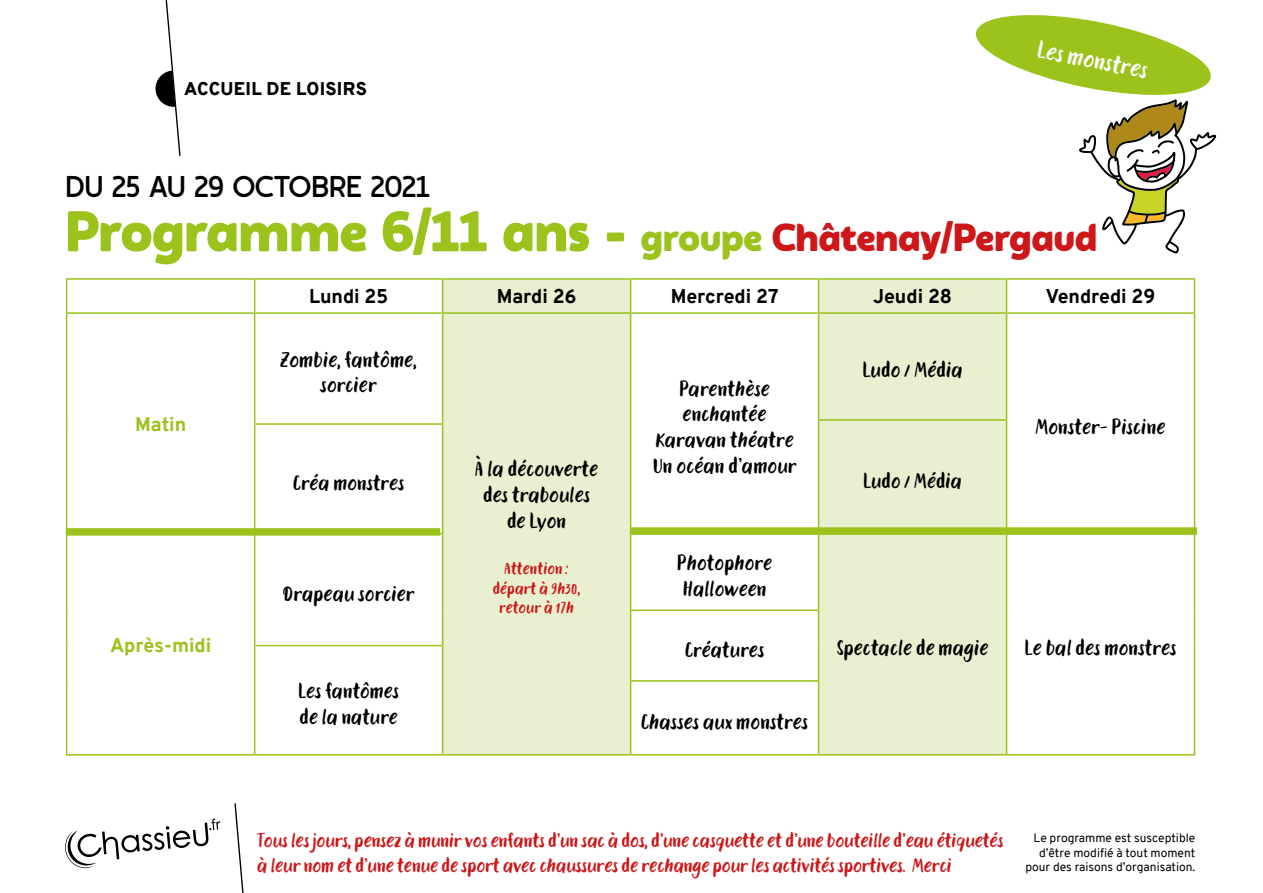
<style>
.page{position:relative;width:1263px;height:893px;background:#fff}
.page>*{position:absolute;margin:0;border:0;box-sizing:border-box;transform-origin:0 0}
.t1{font:900 57px "Auro";letter-spacing:-.005em;color:#9bc31c}
.t2{font:500 30px "Auro";color:#000}
.t3{font:24px "TT Rabbits Dummy";color:#fff}
.t4{font:21.3px/26px "TT Rabbits Dummy";color:#000;text-align:center}
.t5{font:21px/25.5px "TT Rabbits Dummy";color:#000}
.t6{font:19.5px/25.5px "TT Rabbits Dummy";letter-spacing:-.01em;color:#cd1719}
.t7{font:800 19.5px "Overpass";color:#000}
.t8{font:800 19.5px "Overpass";color:#9bc31c}
.t9{font:900 18px "Overpass";letter-spacing:.01em;color:#000}
.t10{font:16.5px/19.8px "TT Rabbits Dummy";color:#cd1719;text-align:center}
.t11{font:12px/14.4px "Overpass";color:#000;text-align:right}
.s1{font-size:39px}
.s2{font-size:39px;color:#cd1719}
</style>
<div class="page">
<svg style="left:155px;top:0;width:26px;height:156px"></svg>
<svg style="left:65px;top:819px;width:156px;height:49px"></svg>
<svg style="left:234px;top:803px;width:10px;height:90px"></svg>
<svg style="left:443px;top:280px;width:563px;height:474px;fill:#e9f0d0"></svg>
<svg style="left:1007px;top:314px;width:187px;height:440px"></svg>
<hr style="left:66px;top:278px;width:189px;height:2px;background:#9bc31c">
<hr style="left:66px;top:280px;width:1px;height:32px;background:#9bc31c">
<hr style="left:255px;top:278px;width:188px;height:2px;background:#9bc31c">
<hr style="left:254px;top:280px;width:1px;height:32px;background:#9bc31c">
<hr style="left:443px;top:278px;width:188px;height:2px;background:#9bc31c">
<hr style="left:442px;top:280px;width:1px;height:32px;background:#9bc31c">
<hr style="left:631px;top:278px;width:188px;height:2px;background:#9bc31c">
<hr style="left:630px;top:280px;width:1px;height:32px;background:#9bc31c">
<hr style="left:819px;top:278px;width:187px;height:2px;background:#9bc31c">
<hr style="left:818px;top:280px;width:1px;height:32px;background:#9bc31c">
<hr style="left:1006px;top:278px;width:189px;height:2px;background:#9bc31c">
<hr style="left:1006px;top:280px;width:1px;height:32px;background:#9bc31c">
<hr style="left:1194px;top:280px;width:1px;height:32px;background:#9bc31c">
<hr style="left:66px;top:312px;width:189px;height:2px;background:#9bc31c">
<hr style="left:66px;top:314px;width:1px;height:106px;background:#9bc31c">
<hr style="left:255px;top:312px;width:188px;height:2px;background:#9bc31c">
<hr style="left:254px;top:314px;width:1px;height:106px;background:#9bc31c">
<hr style="left:443px;top:312px;width:188px;height:2px;background:#9bc31c">
<hr style="left:442px;top:314px;width:1px;height:106px;background:#9bc31c">
<hr style="left:631px;top:312px;width:188px;height:2px;background:#9bc31c">
<hr style="left:630px;top:314px;width:1px;height:106px;background:#9bc31c">
<hr style="left:819px;top:312px;width:187px;height:2px;background:#9bc31c">
<hr style="left:818px;top:314px;width:1px;height:105px;background:#9bc31c">
<hr style="left:1006px;top:312px;width:189px;height:2px;background:#9bc31c">
<hr style="left:1006px;top:314px;width:1px;height:105px;background:#9bc31c">
<hr style="left:1194px;top:314px;width:1px;height:106px;background:#9bc31c">
<hr style="left:818px;top:419px;width:189px;height:2px;background:#9bc31c">
<hr style="left:66px;top:424px;width:1px;height:109px;background:#9bc31c">
<hr style="left:254px;top:423px;width:189px;height:2px;background:#9bc31c">
<hr style="left:254px;top:425px;width:1px;height:108px;background:#9bc31c">
<hr style="left:442px;top:425px;width:1px;height:108px;background:#9bc31c">
<hr style="left:630px;top:424px;width:1px;height:109px;background:#9bc31c">
<hr style="left:818px;top:424px;width:1px;height:109px;background:#9bc31c">
<hr style="left:1006px;top:424px;width:1px;height:109px;background:#9bc31c">
<hr style="left:1194px;top:424px;width:1px;height:109px;background:#9bc31c">
<hr style="left:66px;top:534px;width:1px;height:76px;background:#9bc31c">
<hr style="left:255px;top:533px;width:188px;height:1px;background:#9bc31c">
<hr style="left:254px;top:534px;width:1px;height:76px;background:#9bc31c">
<hr style="left:442px;top:534px;width:1px;height:76px;background:#9bc31c">
<hr style="left:630px;top:534px;width:1px;height:76px;background:#9bc31c">
<hr style="left:818px;top:534px;width:1px;height:76px;background:#9bc31c">
<hr style="left:1006px;top:534px;width:1px;height:76px;background:#9bc31c">
<hr style="left:1194px;top:534px;width:1px;height:76px;background:#9bc31c">
<hr style="left:66px;top:610px;width:1px;height:36px;background:#9bc31c">
<hr style="left:254px;top:610px;width:1px;height:35px;background:#9bc31c">
<hr style="left:442px;top:610px;width:1px;height:35px;background:#9bc31c">
<hr style="left:630px;top:610px;width:189px;height:1px;background:#9bc31c">
<hr style="left:630px;top:611px;width:1px;height:35px;background:#9bc31c">
<hr style="left:818px;top:611px;width:1px;height:35px;background:#9bc31c">
<hr style="left:1006px;top:610px;width:1px;height:36px;background:#9bc31c">
<hr style="left:1194px;top:610px;width:1px;height:36px;background:#9bc31c">
<hr style="left:66px;top:646px;width:1px;height:35px;background:#9bc31c">
<hr style="left:254px;top:645px;width:189px;height:1px;background:#9bc31c">
<hr style="left:254px;top:646px;width:1px;height:35px;background:#9bc31c">
<hr style="left:442px;top:646px;width:1px;height:35px;background:#9bc31c">
<hr style="left:630px;top:646px;width:1px;height:34px;background:#9bc31c">
<hr style="left:818px;top:646px;width:1px;height:34px;background:#9bc31c">
<hr style="left:1006px;top:646px;width:1px;height:35px;background:#9bc31c">
<hr style="left:1194px;top:646px;width:1px;height:35px;background:#9bc31c">
<hr style="left:66px;top:681px;width:1px;height:73px;background:#9bc31c">
<hr style="left:254px;top:681px;width:1px;height:73px;background:#9bc31c">
<hr style="left:442px;top:681px;width:1px;height:73px;background:#9bc31c">
<hr style="left:630px;top:680px;width:189px;height:2px;background:#9bc31c">
<hr style="left:630px;top:682px;width:1px;height:72px;background:#9bc31c">
<hr style="left:818px;top:682px;width:1px;height:72px;background:#9bc31c">
<hr style="left:1006px;top:681px;width:1px;height:73px;background:#9bc31c">
<hr style="left:1194px;top:681px;width:1px;height:73px;background:#9bc31c">
<hr style="left:66px;top:754px;width:189px;height:2px;background:#9bc31c">
<hr style="left:255px;top:754px;width:188px;height:2px;background:#9bc31c">
<hr style="left:443px;top:754px;width:188px;height:2px;background:#9bc31c">
<hr style="left:631px;top:754px;width:188px;height:2px;background:#9bc31c">
<hr style="left:819px;top:754px;width:187px;height:2px;background:#9bc31c">
<hr style="left:1006px;top:754px;width:189px;height:2px;background:#9bc31c">
<div style="left:66px;top:528px;width:374px;height:8px;background:#9bc31c"></div>
<div style="left:630px;top:527px;width:567px;height:8px;background:#9bc31c"></div>
<svg style="left:975px;top:15px;width:241px;height:239px"></svg>
<p class="t9" style="left:184px;top:75px;width:184px">ACCUEIL DE LOISIRS</p>
<p class="t3" style="left:1041px;top:33px;width:114px;rotate:11deg">Les monstres</p>
<h2 class="t2" style="left:66px;top:168px;width:366px">DU 25 AU 29 OCTOBRE 2021</h2>
<h1 class="t1" style="left:66px;top:196px;width:1033px">Programme 6/11 ans - <span class="s1">groupe</span> <span class="s2">Châtenay/Pergaud</span></h1>
<p class="t8" style="left:135px;top:410px;width:53px">Matin</p>
<p class="t8" style="left:110px;top:631px;width:103px">Après-midi</p>
<p class="t7" style="left:309px;top:283px;width:81px">Lundi 25</p>
<p class="t7" style="left:497px;top:283px;width:81px">Mardi 26</p>
<p class="t7" style="left:671px;top:283px;width:109px">Mercredi 27</p>
<p class="t7" style="left:873px;top:283px;width:81px">Jeudi 28</p>
<p class="t7" style="left:1046px;top:283px;width:111px">Vendredi 29</p>
<p class="t4" style="left:280px;top:346px;width:138px">Zombie, fantôme, sorcier</p>
<p class="t4" style="left:862px;top:357px;width:102px">Ludo / Média</p>
<p class="t4" style="left:653px;top:375px;width:145px">Parenthèse enchantée<br>Karavan théatre<br>Un océan d’amour</p>
<p class="t4" style="left:475px;top:456px;width:125px">À la découverte des traboules de Lyon</p>
<p class="t10" style="left:493px;top:558px;width:89px">Attention : départ à 9h30, retour à 17h</p>
<p class="t5" style="left:293px;top:470px;width:113px">Créa monstres</p>
<p class="t5" style="left:863px;top:468px;width:101px">Ludo / Média</p>
<p class="t4" style="left:677px;top:550px;width:97px;text-align:left">Photophore<br>Halloween</p>
<p class="t4" style="left:283px;top:580px;width:133px">Drapeau sorcier</p>
<p class="t4" style="left:1036px;top:414px;width:131px">Monster- Piscine</p>
<p class="t5" style="left:298px;top:678px;width:103px">Les fantômes de la nature</p>
<p class="t4" style="left:685px;top:636px;width:81px">Créatures</p>
<p class="t4" style="left:837px;top:635px;width:153px">Spectacle de magie</p>
<p class="t4" style="left:1024px;top:635px;width:153px">Le bal des monstres</p>
<p class="t4" style="left:641px;top:708px;width:169px">Chasses aux monstres</p>
<p class="t6" style="left:257px;top:827px;width:748px">Tous les jours, pensez à munir vos enfants d’un sac à dos, d’une casquette et d’une bouteille d’eau étiquetés à leur nom et d’une tenue de sport avec chaussures de rechange pour les activités sportives. Merci</p>
<p class="t11" style="left:1025px;top:831px;width:171px">Le programme est susceptible d’être modifié à tout moment pour des raisons d’organisation.</p>
</div>
